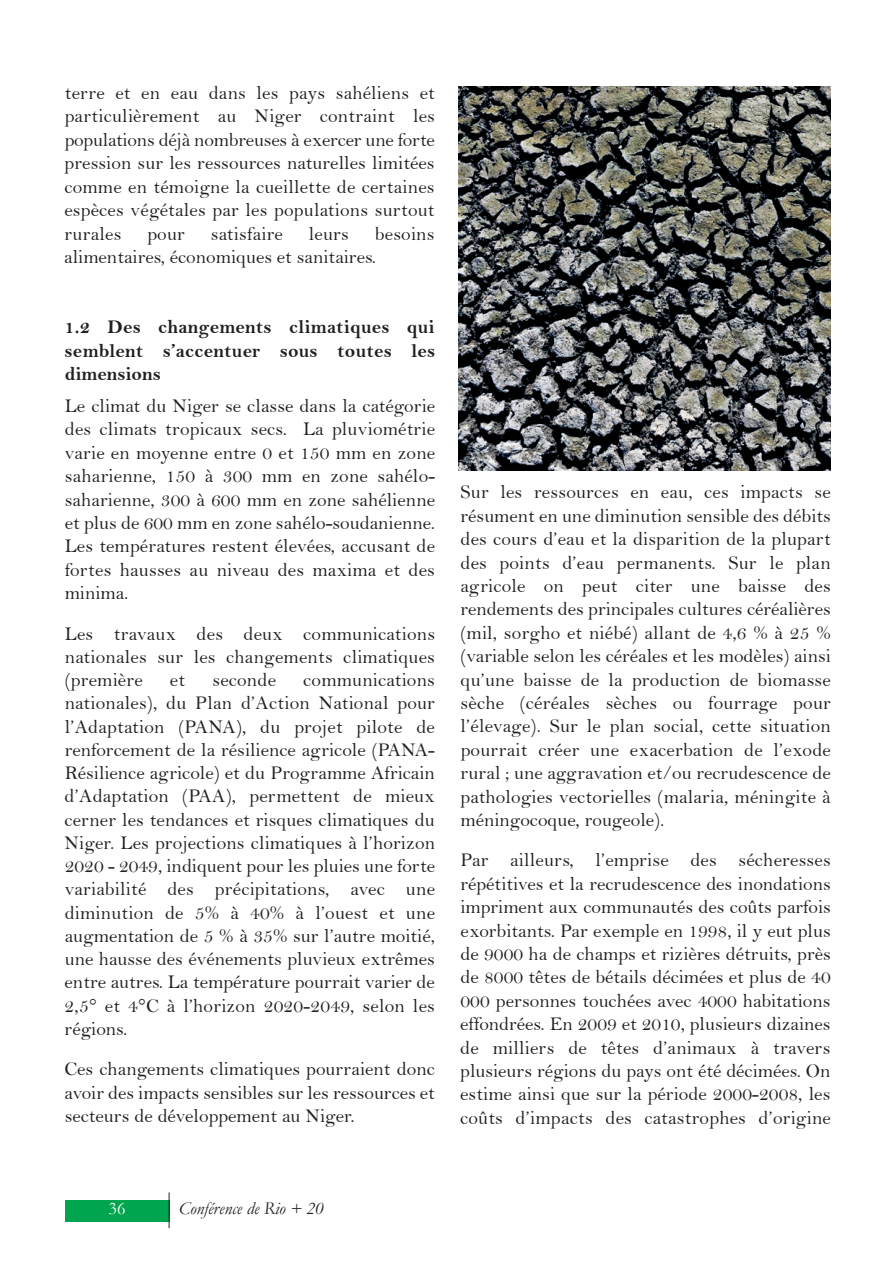
<style>
.page{position:relative;width:894px;height:1265px;background:#fff}
.page>*{position:absolute;margin:0;border:0;box-sizing:border-box;transform-origin:0 0}
.t1{font:19.5px/23.4px "Bell";letter-spacing:.01em;color:#231f20;text-align:justify}
.t2{font:19.5px/23.4px "Bell MT Bold";letter-spacing:.01em;color:#231f20;text-align:justify}
.t3{font:italic 18px "Garamond";color:#231f20}
.t4{font:18px "Garamond";color:#fff}
</style>
<div class="page">
<div style="left:65px;top:1200px;width:104px;height:21px;background:#00a54f"></div>
<hr style="left:169px;top:1192px;width:1px;height:36px;background:#231f20">
<img style="left:458px;top:86px;width:372px;height:384px">
<p class="t1" style="left:64px;top:82px;width:372px">terre et en eau dans les pays sahéliens et particulièrement au Niger contraint les populations déjà nombreuses à exercer une forte pression sur les ressources naturelles limitées comme en témoigne la cueillette de certaines espèces végétales par les populations surtout rurales</p>
<p class="t1" style="left:147px;top:222px;width:39px">pour</p>
<p class="t1" style="left:211px;top:222px;width:74px">satisfaire</p>
<p class="t1" style="left:308px;top:222px;width:42px">leurs</p>
<p class="t1" style="left:64px;top:222px;width:371px;text-indent:310px">besoins alimentaires, économiques et sanitaires.</p>
<p class="t2" style="left:64px;top:316px;width:372px">1.2 Des changements climatiques qui semblent s’accentuer sous toutes les dimensions</p>
<p class="t1" style="left:65px;top:395px;width:372px">Le climat du Niger se classe dans la catégorie des climats tropicaux secs. La pluviométrie varie en moyenne entre 0 et 150 mm en zone saharienne, 150 à 300 mm en zone sahélo&shy;saharienne, 300 à 600 mm en zone sahélienne et plus de 600 mm en zone sahélo-soudanienne.<br>Les températures restent élevées, accusant de fortes hausses au niveau des maxima et des minima.</p>
<p class="t1" style="left:65px;top:622px;width:371px">Les travaux des deux communications nationales sur les changements climatiques (première</p>
<p class="t1" style="left:170px;top:669px;width:17px">et</p>
<p class="t1" style="left:212px;top:669px;width:65px">seconde</p>
<p class="t1" style="left:64px;top:669px;width:372px;text-indent:239px">communications nationales), du Plan d’Action National pour l’Adaptation (PANA), du projet pilote de renforcement de la résilience agricole (PANA-Résilience agricole) et du Programme Africain d’Adaptation (PAA), permettent de mieux cerner les tendances et risques climatiques du Niger. Les projections climatiques à l’horizon 2020 - 2049, indiquent pour les pluies une forte variabilité des précipitations, avec une diminution de 5% à 40% à l’ouest et une augmentation de 5 % à 35% sur l’autre moitié, une hausse des événements pluvieux extrêmes entre autres. La température pourrait varier de 2,5° et 4°C à l’horizon 2020-2049, selon les régions.</p>
<p class="t1" style="left:65px;top:1058px;width:372px">Ces changements climatiques pourraient donc avoir des impacts sensibles sur les ressources et secteurs de développement au Niger.</p>
<p class="t1" style="left:460px;top:481px;width:372px">Sur les ressources en eau, ces impacts se résument en une diminution sensible des débits des cours d’eau et la disparition de la plupart des points d’eau permanents. Sur le plan agricole on peut citer une baisse des rendements des principales cultures céréalières (mil, sorgho et niébé) allant de 4,6 % à 25 % (variable selon les céréales et les modèles) ainsi qu’une baisse de la production de biomasse sèche (céréales sèches ou fourrage pour l’élevage). Sur le plan social, cette situation pourrait créer une exacerbation de l’exode rural ; une aggravation et/ou recrudescence de pathologies vectorielles (malaria, méningite à méningocoque, rougeole).</p>
<p class="t1" style="left:460px;top:849px;width:372px">Par ailleurs, l’emprise des sécheresses répétitives et la recrudescence des inondations impriment aux communautés des coûts parfois exorbitants. Par exemple en 1998, il y eut plus de 9000 ha de champs et rizières détruits, près de 8000 têtes de bétails décimées et plus de 40<br>000 personnes touchées avec 4000 habitations effondrées. En 2009 et 2010, plusieurs dizaines de milliers de têtes d’animaux à travers plusieurs régions du pays ont été décimées. On estime ainsi que sur la période 2000-2008, les coûts d’impacts des catastrophes d’origine</p>
<p class="t4" style="left:108px;top:1199px;width:18px">36</p>
<p class="t3" style="left:179px;top:1199px;width:146px">Conférence de Rio + 20</p>
</div>
